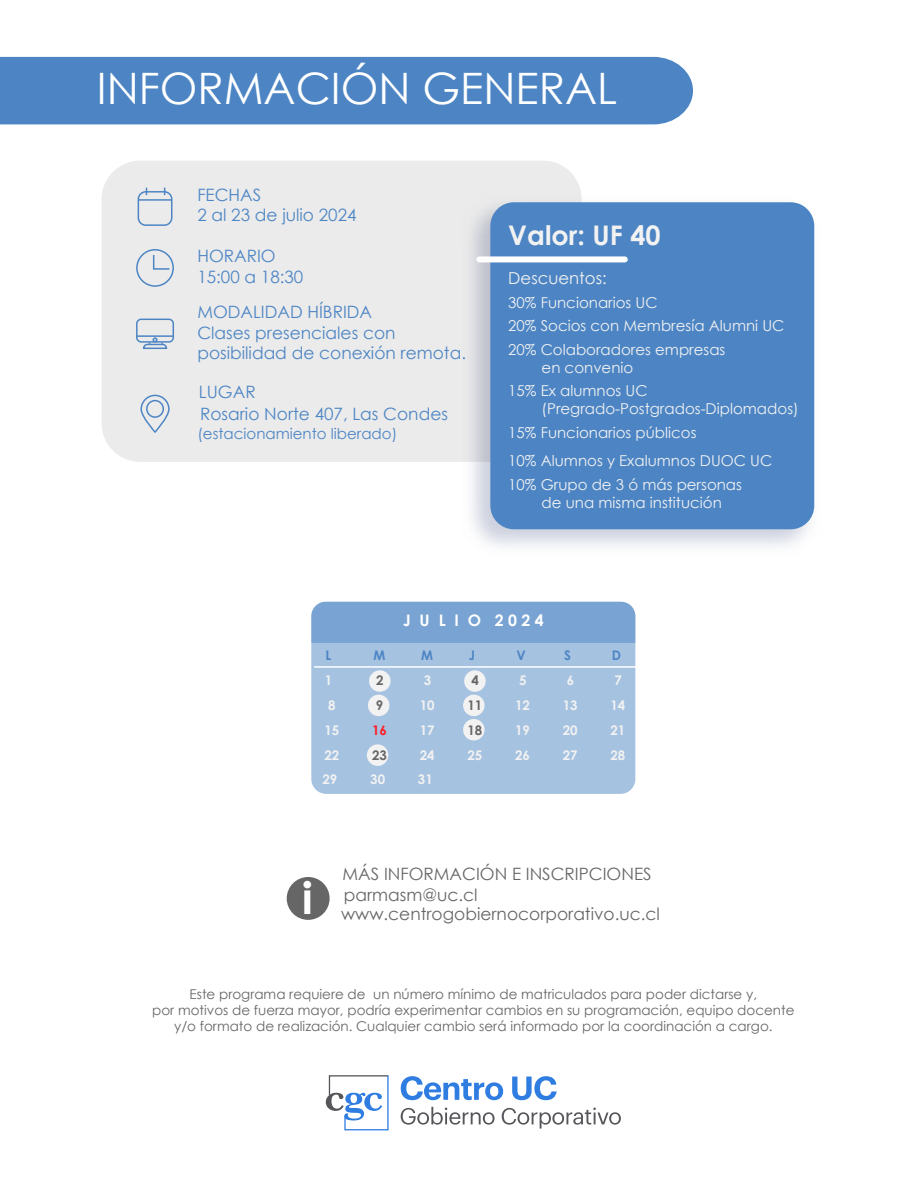
<style>
.page{position:relative;width:919px;height:1187px;background:#fff}
.page>*{position:absolute;margin:0;border:0;box-sizing:border-box;transform-origin:0 0}
.t1{font:700 44.25px "Century Gothic";color:#fff}
.t2{font:43.35px "Century Gothic";color:#fff}
.t3{font:700 27px "Century Gothic";color:#f2f2f2}
.t4{font:16.95px/20.9px "Century Gothic";color:#4d85c4}
.t5{font:16.95px/18.8px "Century Gothic";color:#666}
.t6{font:16.5px "Century Gothic";color:#f2f2f2}
.t7{font:700 15.9px "Century Gothic";color:#fff}
.t8{font:15px/23.4px "Century Gothic";color:#f2f2f2}
.t9{font:15px "Century Gothic";color:#4d85c4}
.t10{font:13.5px/16.2px "Century Gothic";color:#666;text-align:center}
.t11{font:700 13.2px "Century Gothic";color:#f2f2f2}
.t12{font:700 13.2px "Century Gothic";color:#666}
.t13{font:700 13.2px "Century Gothic";color:#4d85c4}
.t14{font:700 13.2px "Century Gothic";color:#ff1d25}
</style>
<div class="page">
<div style="left:102px;top:161px;width:479px;height:301px;background:#ebebeb;border-radius:38px"></div>
<img style="left:471px;top:190px;width:344px;height:357px">
<div style="left:490px;top:202px;width:324px;height:327px;background:#4d85c4;border-radius:24px"></div>
<div style="left:138px;top:191px;width:34px;height:35px;border:2px solid #4d85c4;border-radius:7px"></div>
<hr style="left:138px;top:199px;width:34px;height:2px;background:#4d85c4">
<div style="left:136px;top:318px;width:38px;height:24px;border:2px solid #4d85c4;border-radius:4px"></div>
<hr style="left:137px;top:335px;width:36px;height:2px;background:#4d85c4">
<svg style="left:142px;top:337px;width:26px;height:12px"></svg>
<div style="left:136px;top:249px;width:38px;height:38px;border:2px solid #4d85c4;border-radius:50%"></div>
<svg style="left:153px;top:253px;width:18px;height:17px"></svg>
<div style="left:140px;top:394px;width:30px;height:39px;border:2px solid #4d85c4;border-radius:14px"></div>
<div style="left:146px;top:400px;width:18px;height:18px;border:2px solid #4d85c4;border-radius:50%"></div>
<div style="left:287px;top:876px;width:42px;height:43px;background:#666;border-radius:50%"></div>
<div style="left:479px;top:256px;width:145px;height:6px;background:#fff"></div>
<div style="left:311px;top:601px;width:324px;height:192px;background:#a6c2e1;border-radius:15px"></div>
<div style="left:369px;top:670px;width:21px;height:21px;background:#f2f2f2;border-radius:50%"></div>
<div style="left:464px;top:670px;width:21px;height:21px;background:#f2f2f2;border-radius:50%"></div>
<div style="left:463px;top:719px;width:21px;height:21px;background:#f2f2f2;border-radius:50%"></div>
<div style="left:368px;top:694px;width:21px;height:22px;background:#f2f2f2;border-radius:50%"></div>
<div style="left:367px;top:744px;width:21px;height:21px;background:#f2f2f2;border-radius:50%"></div>
<div style="left:463px;top:694px;width:21px;height:22px;background:#f2f2f2;border-radius:50%"></div>
<hr style="left:314px;top:666px;width:322px;height:1px;background:#fff">
<div style="left:311px;top:601px;width:324px;height:42px;background:#79a3d2"></div>
<svg style="left:400px;top:1076px;width:103px;height:24px"></svg>
<svg style="left:512px;top:1076px;width:44px;height:24px"></svg>
<svg style="left:400px;top:1106px;width:94px;height:18px"></svg>
<svg style="left:501px;top:1107px;width:120px;height:21px"></svg>
<svg style="left:326px;top:1075px;width:63px;height:55px"></svg>
<div style="left:0;top:57px;width:693px;height:67px;background:#4d85c4"></div>
<h2 class="t2" style="left:97px;top:58px;width:521px">INFORMACIÓN GENERAL</h2>
<p class="t4" style="left:197px;top:184px;width:161px">FECHAS<br>2 al 23 de julio 2024</p>
<p class="t4" style="left:197px;top:245px;width:80px">HORARIO</p>
<p class="t4" style="left:197px;top:266px;width:107px">15:00 a 18:30</p>
<p class="t4" style="left:197px;top:301px;width:270px">MODALIDAD HÍBRIDA<br>Clases presenciales con posibilidad de conexión remota.</p>
<p class="t4" style="left:199px;top:381px;width:58px">LUGAR</p>
<p class="t4" style="left:200px;top:403px;width:249px">Rosario Norte 407, Las Condes</p>
<p class="t9" style="left:197px;top:422px;width:201px">(estacionamiento liberado)</p>
<h3 class="t3" style="left:508px;top:214px;width:154px">Valor: UF 40</h3>
<p class="t6" style="left:508px;top:266px;width:100px">Descuentos:</p>
<p class="t8" style="left:508px;top:290px;width:277px">30% Funcionarios UC<br>20% Socios con Membresía Alumni UC<br>20% Colaboradores empresas</p>
<p class="t8" style="left:508px;top:355px;width:141px;text-indent:33px">en convenio<br>15% Ex alumnos UC</p>
<p class="t8" style="left:508px;top:397px;width:292px;text-indent:33px">(Pregrado-Postgrados-Diplomados)<br>15% Funcionarios públicos</p>
<p class="t8" style="left:508px;top:449px;width:265px">10% Alumnos y Exalumnos DUOC UC<br>10% Grupo de 3 ó más personas</p>
<p class="t8" style="left:541px;top:490px;width:182px">de una misma institución</p>
<p class="t7" style="left:403px;top:608px;width:142px">J U L I O 2 0 2 4</p>
<p class="t13" style="left:325px;top:645px;width:7px">L</p>
<p class="t13" style="left:373px;top:645px;width:13px">M</p>
<p class="t13" style="left:421px;top:645px;width:13px">M</p>
<p class="t13" style="left:468px;top:645px;width:8px">J</p>
<p class="t13" style="left:516px;top:645px;width:11px">V</p>
<p class="t13" style="left:564px;top:645px;width:8px">S</p>
<p class="t13" style="left:611px;top:645px;width:11px">D</p>
<p class="t11" style="left:325px;top:670px;width:9px">1</p>
<p class="t12" style="left:376px;top:670px;width:9px">2</p>
<p class="t11" style="left:424px;top:670px;width:9px">3</p>
<p class="t12" style="left:471px;top:670px;width:9px">4</p>
<p class="t11" style="left:519px;top:670px;width:9px">5</p>
<p class="t11" style="left:567px;top:670px;width:9px">6</p>
<p class="t11" style="left:614px;top:670px;width:9px">7</p>
<p class="t11" style="left:328px;top:695px;width:9px">8</p>
<p class="t12" style="left:376px;top:695px;width:9px">9</p>
<p class="t11" style="left:419px;top:695px;width:16px">10</p>
<p class="t12" style="left:467px;top:695px;width:16px">11</p>
<p class="t11" style="left:515px;top:695px;width:16px">12</p>
<p class="t11" style="left:562px;top:695px;width:16px">13</p>
<p class="t11" style="left:610px;top:695px;width:16px">14</p>
<p class="t11" style="left:324px;top:720px;width:16px">15</p>
<p class="t14" style="left:372px;top:720px;width:16px">16</p>
<p class="t11" style="left:419px;top:720px;width:16px">17</p>
<p class="t12" style="left:467px;top:720px;width:16px">18</p>
<p class="t11" style="left:515px;top:720px;width:16px">19</p>
<p class="t11" style="left:562px;top:720px;width:16px">20</p>
<p class="t11" style="left:610px;top:720px;width:16px">21</p>
<p class="t11" style="left:324px;top:745px;width:16px">22</p>
<p class="t12" style="left:372px;top:745px;width:16px">23</p>
<p class="t11" style="left:419px;top:745px;width:16px">24</p>
<p class="t11" style="left:467px;top:745px;width:16px">25</p>
<p class="t11" style="left:515px;top:745px;width:16px">26</p>
<p class="t11" style="left:562px;top:745px;width:16px">27</p>
<p class="t11" style="left:610px;top:745px;width:16px">28</p>
<p class="t11" style="left:322px;top:769px;width:16px">29</p>
<p class="t11" style="left:370px;top:769px;width:16px">30</p>
<p class="t11" style="left:418px;top:769px;width:16px">31</p>
<h1 class="t1" style="left:302px;top:864px;width:12px">i</h1>
<p class="t5" style="left:342px;top:863px;width:310px">MÁS INFORMACIÓN E INSCRIPCIONES</p>
<p class="t5" style="left:341px;top:885px;width:320px">parmasm@uc.cl www.centrogobiernocorporativo.uc.cl</p>
<p class="t10" style="left:152px;top:985px;width:643px">Este programa requiere de un número mínimo de matriculados para poder dictarse y,<br>por motivos de fuerza mayor, podría experimentar cambios en su programación, equipo docente y/o formato de realización. Cualquier cambio será informado por la coordinación a cargo.</p>
</div>
